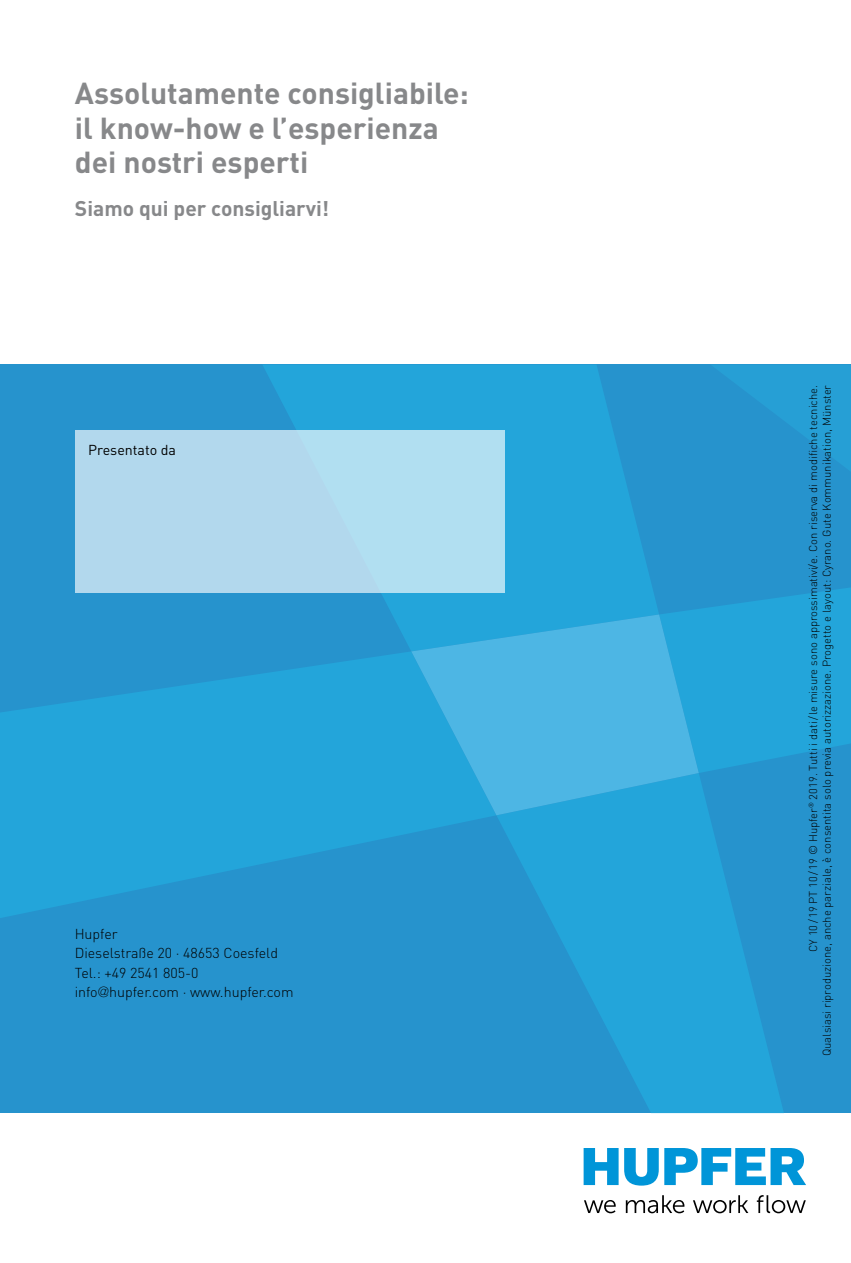
<style>
.page{position:relative;width:851px;height:1263px;background:#fff}
.page>*{position:absolute;margin:0;border:0;box-sizing:border-box;transform-origin:0 0}
.t1{font:700 30px/34.5px "DIN Pro";color:#87888a}
.t2{font:700 21px "DIN Pro";color:#87888a}
.t3{font:300 14.25px/19.5px "DIN Pro";color:#000}
.t4{font:14.25px "DIN Pro";color:#000}
.t5{font:300 11.25px/13.5px "DIN Pro";color:#000;text-align:right}
.s1{font-family:"Helvetica Neue";font-weight:100}
</style>
<div class="page">
<div style="left:0;top:364px;width:850px;height:749px;background:#2693cd"></div>
<svg style="left:783px;top:365px;width:67px;height:105px"></svg>
<svg style="left:262px;top:365px;width:521px;height:748px"></svg>
<svg style="left:0;top:587px;width:850px;height:331px;fill:#23a5da"></svg>
<svg style="left:411px;top:614px;width:287px;height:201px;background:#3fb0e0"></svg>
<div style="left:75px;top:431px;width:429px;height:162px;background:#b2d8ed"></div>
<svg style="left:584px;top:1200px;width:31px;height:13px"></svg>
<svg style="left:625px;top:1195px;width:59px;height:18px"></svg>
<svg style="left:693px;top:1195px;width:55px;height:18px"></svg>
<svg style="left:756px;top:1195px;width:49px;height:18px"></svg>
<svg style="left:583px;top:1148px;width:35px;height:37px"></svg>
<svg style="left:624px;top:1148px;width:34px;height:37px"></svg>
<svg style="left:664px;top:1148px;width:142px;height:37px"></svg>
<h1 class="t1" style="left:75px;top:75px;width:395px">Assolutamente consigliabile: il know-how e l’esperienza dei nostri esperti</h1>
<h2 class="t2" style="left:75px;top:194px;width:256px">Siamo qui per consigliarvi!</h2>
<p class="t4" style="left:88px;top:439px;width:89px">Presentato da</p>
<p class="t3" style="left:75px;top:923px;width:220px">Hupfer<br>Dieselstraße 20 · 48653 Coesfeld<br>Tel.: +49 2541 805-0 info<span class="s1">@</span>hupfer.com · www.hupfer.com</p>
<p class="t5" style="left:805px;top:1056px;width:673px;rotate:-90deg">CY 10/19 PT 10/19 © Hupfer<sup>®</sup> 2019. Tutti i dati/le misure sono approssimativi/e. Con riserva di modifiche tecniche.<br>Qualsiasi riproduzione, anche parziale, è consentita solo previa autorizzazione. Progetto e layout: Cyrano. Gute Kommunikation, Münster</p>
</div>
